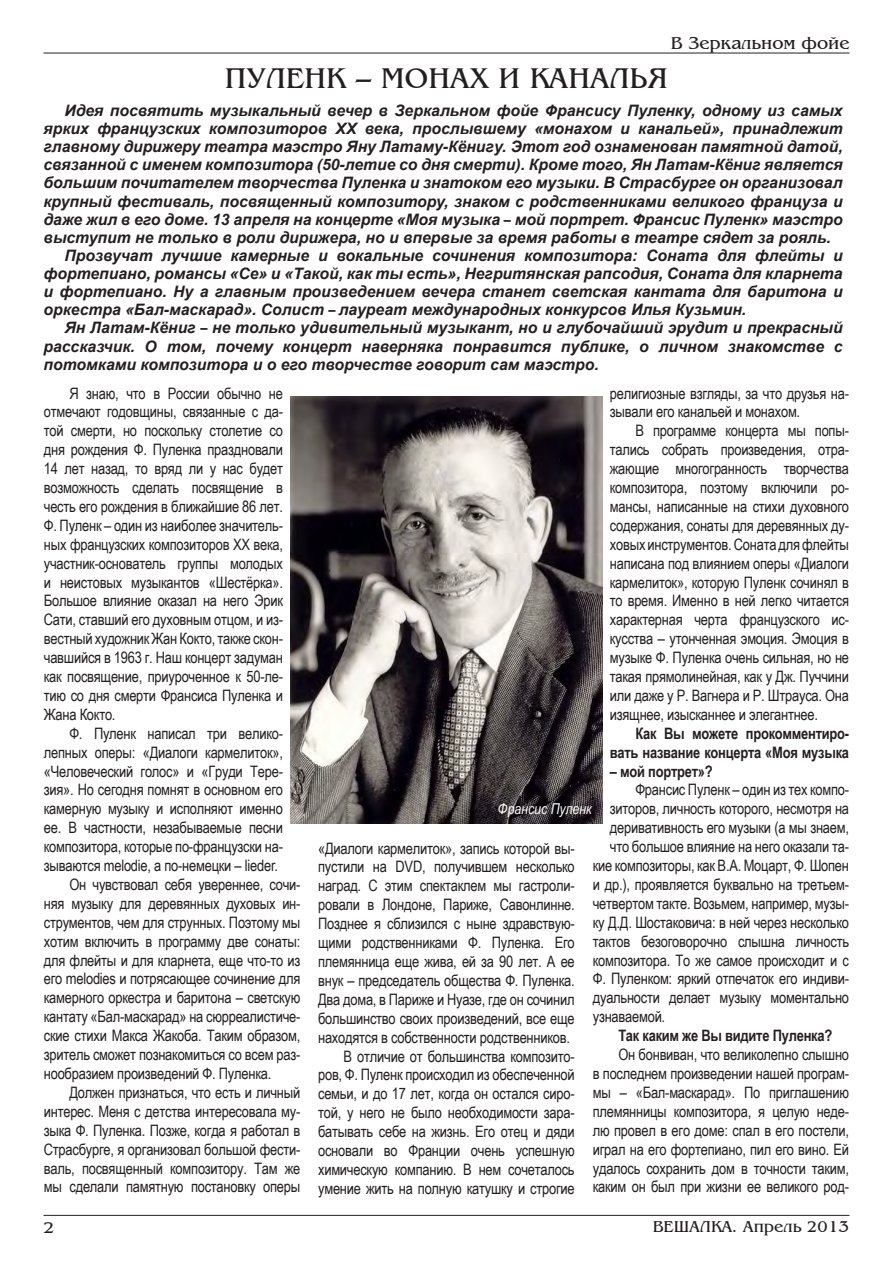
<style>
.page{position:relative;width:893px;height:1263px;background:#fff}
.page>*{position:absolute;margin:0;border:0;box-sizing:border-box;transform-origin:0 0}
.Заголовок_статьи{font:30px "AG Bengaly";color:#231f20}
.t1{font:18px "AG Bengaly";color:#231f20}
.t2{font:16.5px "AG Bengaly";color:#231f20}
.t3{font:16.5px "AG Bengaly";color:#231f20;scale:1.08 1}
.Текст_статьи{font:15.75px/18.9px "Arial Narrow";letter-spacing:-.015em;color:#231f20;text-align:justify}
.Вводный_текст_к_стат{font:italic 700 15.75px/18.1px "Arial";color:#231f20;text-align:justify}
.Текст_статьи-2{font:700 15.75px/18.9px "Arial Narrow";letter-spacing:-.015em;color:#231f20;text-align:right}
.t4{font:italic 15px "Arial Narrow";color:#fff}
.s1{font-family:"Arial Narrow";font-style:normal}
</style>
<div class="page">
<hr style="left:44px;top:1215px;width:805px;height:1px;background:#231f20">
<hr style="left:44px;top:53px;width:805px;height:1px;background:#231f20">
<img style="left:291px;top:397px;width:311px;height:427px">
<p class="t1" style="left:671px;top:33px;width:180px">В Зеркальном фойе</p>
<p class="Заголовок_статьи" style="left:225px;top:62px;width:445px">ПУЛЕНК – МОНАХ И КАНАЛЬЯ</p>
<p class="Вводный_текст_к_стат" style="left:44px;top:102px;width:801px;text-indent:21px">Идея посвятить музыкальный вечер в Зеркальном фойе Франсису Пуленку, одному из самых ярких французских композиторов XX века, прослывшему «монахом и канальей», принадлежит главному дирижеру театра маэстро Яну Латаму-Кёнигу. Этот год ознаменован памятной датой, связанной с именем композитора (50-летие со дня смерти). Кроме того, Ян Латам-Кёниг является большим почитателем творчества Пуленка и знатоком его музыки. В Страсбурге он организовал крупный фестиваль, посвященный композитору, знаком с родственниками великого француза и даже жил в его доме. 13 апреля на концерте «Моя музыка <span class="s1">–</span> мой портрет. Франсис Пуленк» маэстро выступит не только в роли дирижера, но и впервые за время работы в театре сядет за рояль.</p>
<p class="Вводный_текст_к_стат" style="left:44px;top:247px;width:801px;text-indent:21px">Прозвучат лучшие камерные и вокальные сочинения композитора: Соната для флейты и фортепиано, романсы «Се» и «Такой, как ты есть», Негритянская рапсодия, Соната для кларнета и фортепиано. Ну а главным произведением вечера станет светская кантата для баритона и оркестра «Бал-маскарад». Солист <span class="s1">–</span> лауреат международных конкурсов Илья Кузьмин.</p>
<p class="Вводный_текст_к_стат" style="left:44px;top:319px;width:801px;text-indent:21px">Ян Латам-Кёниг <span class="s1">–</span> не только удивительный музыкант, но и глубочайший эрудит и прекрасный рассказчик. О том, почему концерт наверняка понравится публике, о личном знакомстве с потомками композитора и о его творчестве говорит сам маэстро.</p>
<p class="Текст_статьи" style="left:44px;top:383px;width:241px;text-indent:25px">Я знаю, что в России обычно не отмечают годовщины, связанные с да&shy;той смерти, но поскольку столетие со дня рождения Ф. Пуленка праздновали 14 лет назад, то вряд ли у нас будет возможность сделать посвящение в честь его рождения в ближайшие 86 лет.<br>Ф. Пуленк – один из наиболее значитель&shy;ных французских композиторов ХХ века, участник-основатель группы молодых и неистовых музыкантов «Шестёрка».<br>Большое влияние оказал на него Эрик Сати, ставший его духовным отцом, и из&shy;вестный художник Жан Кокто, также скон&shy;чавшийся в 1963 г. Наш концерт задуман как посвящение, приуроченное к 50-ле&shy;тию со дня смерти Франсиса Пуленка и Жана Кокто.</p>
<p class="Текст_статьи" style="left:44px;top:723px;width:241px;text-indent:25px">Ф. Пуленк написал три велико&shy;лепных оперы: «Диалоги кармелиток», «Человеческий голос» и «Груди Тере&shy;зия». Но сегодня помнят в основном его камерную музыку и исполняют именно ее. В частности, незабываемые песни композитора, которые по-французски на&shy;зываются melodie, а по-немецки – lieder.</p>
<p class="Текст_статьи" style="left:44px;top:874px;width:258px;text-indent:26px">Он чувствовал себя увереннее, сочи&shy;няя музыку для деревянных духовых ин&shy;струментов, чем для струнных. Поэтому мы хотим включить в программу две сонаты: для флейты и для кларнета, еще что-то из его melodies и потрясающее сочинение для камерного оркестра и баритона – светскую кантату «Бал-маскарад» на сюрреалистиче&shy;ские стихи Макса Жакоба. Таким образом, зритель сможет познакомиться со всем раз&shy;нообразием произведений Ф. Пуленка.</p>
<p class="Текст_статьи" style="left:44px;top:1082px;width:258px;text-indent:25px">Должен признаться, что есть и личный интерес. Меня с детства интересовала му&shy;зыка Ф. Пуленка. Позже, когда я работал в Страсбурге, я организовал большой фести&shy;валь, посвященный композитору. Там же мы сделали памятную постановку оперы</p>
<p class="Текст_статьи" style="left:610px;top:383px;width:241px">религиозные взгляды, за что друзья на&shy;зывали его канальей и монахом.</p>
<p class="Текст_статьи" style="left:610px;top:421px;width:241px;text-indent:25px">В программе концерта мы попы&shy;тались собрать произведения, отра&shy;жающие многогранность творчества композитора, поэтому включили ро&shy;мансы, написанные на стихи духовного содержания, сонаты для деревянных ду&shy;ховых инструментов. Соната для флейты написана под влиянием оперы «Диалоги кармелиток», которую Пуленк сочинял в то время. Именно в ней легко читается характерная черта французского ис&shy;кусства – утонченная эмоция. Эмоция в музыке Ф. Пуленка очень сильная, но не такая прямолинейная, как у Дж. Пуччини или даже у Р. Вагнера и Р. Штрауса. Она изящнее, изысканнее и элегантнее.</p>
<p class="Текст_статьи-2" style="left:610px;top:723px;width:241px">Как Вы можете прокомментиро&shy;вать название концерта «Моя музыка</p>
<p class="Текст_статьи-2" style="left:610px;top:761px;width:104px">– мой портрет»?</p>
<p class="Текст_статьи" style="left:635px;top:780px;width:215px">Франсис Пуленк – один из тех компо-</p>
<p class="Текст_статьи" style="left:610px;top:799px;width:241px">зиторов, личность которого, несмотря на</p>
<p class="Текст_статьи" style="left:610px;top:818px;width:241px">деривативность его музыки (а мы знаем,</p>
<p class="Текст_статьи" style="left:610px;top:836px;width:241px">что большое влияние на него оказали та-</p>
<p class="Текст_статьи" style="left:593px;top:855px;width:258px">кие композиторы, как В.А. Моцарт, Ф. Шопен</p>
<p class="Текст_статьи" style="left:593px;top:874px;width:258px">и др.), проявляется буквально на третьем-</p>
<p class="Текст_статьи" style="left:593px;top:893px;width:258px">четвертом такте. Возьмем, например, музы-</p>
<p class="Текст_статьи" style="left:593px;top:912px;width:258px">ку Д.Д. Шостаковича: в ней через несколько</p>
<p class="Текст_статьи" style="left:593px;top:931px;width:258px">тактов безоговорочно слышна личность</p>
<p class="Текст_статьи" style="left:593px;top:950px;width:258px">композитора. То же самое происходит и с</p>
<p class="Текст_статьи" style="left:593px;top:969px;width:258px">Ф. Пуленком: яркий отпечаток его индиви-</p>
<p class="Текст_статьи" style="left:593px;top:988px;width:258px">дуальности делает музыку моментально</p>
<p class="Текст_статьи" style="left:593px;top:1007px;width:74px">узнаваемой.</p>
<p class="Текст_статьи-2" style="left:618px;top:1025px;width:215px">Так каким же Вы видите Пуленка?</p>
<p class="Текст_статьи" style="left:593px;top:1044px;width:258px;text-indent:25px">Он бонвиван, что великолепно слышно в последнем произведении нашей програм&shy;мы – «Бал-маскарад». По приглашению племянницы композитора, я целую неде&shy;лю провел в его доме: спал в его постели, играл на его фортепиано, пил его вино. Ей удалось сохранить дом в точности таким, каким он был при жизни ее великого род-</p>
<p class="t4" style="left:498px;top:798px;width:96px">Франсис Пуленк</p>
<p class="Текст_статьи" style="left:318px;top:838px;width:258px">«Диалоги кармелиток», запись которой вы&shy;пустили на DVD, получившем несколько наград. С этим спектаклем мы гастроли&shy;ровали в Лондоне, Париже, Савонлинне.<br>Позднее я сблизился с ныне здравствую&shy;щими родственниками Ф. Пуленка. Его племянница еще жива, ей за 90 лет. А ее внук – председатель общества Ф. Пуленка.<br>Два дома, в Париже и Нуазе, где он сочинил большинство своих произведений, все еще находятся в собственности родственников.</p>
<p class="Текст_статьи" style="left:318px;top:1046px;width:258px;text-indent:26px">В отличие от большинства композито&shy;ров, Ф. Пуленк происходил из обеспеченной семьи, и до 17 лет, когда он остался сиро&shy;той, у него не было необходимости зара&shy;батывать себе на жизнь. Его отец и дяди основали во Франции очень успешную химическую компанию. В нем сочеталось умение жить на полную катушку и строгие</p>
<p class="t3" style="left:43px;top:1218px;width:12px">2</p>
<p class="t2" style="left:653px;top:1218px;width:198px">ВЕШАЛКА. Апрель 2013</p>
</div>
